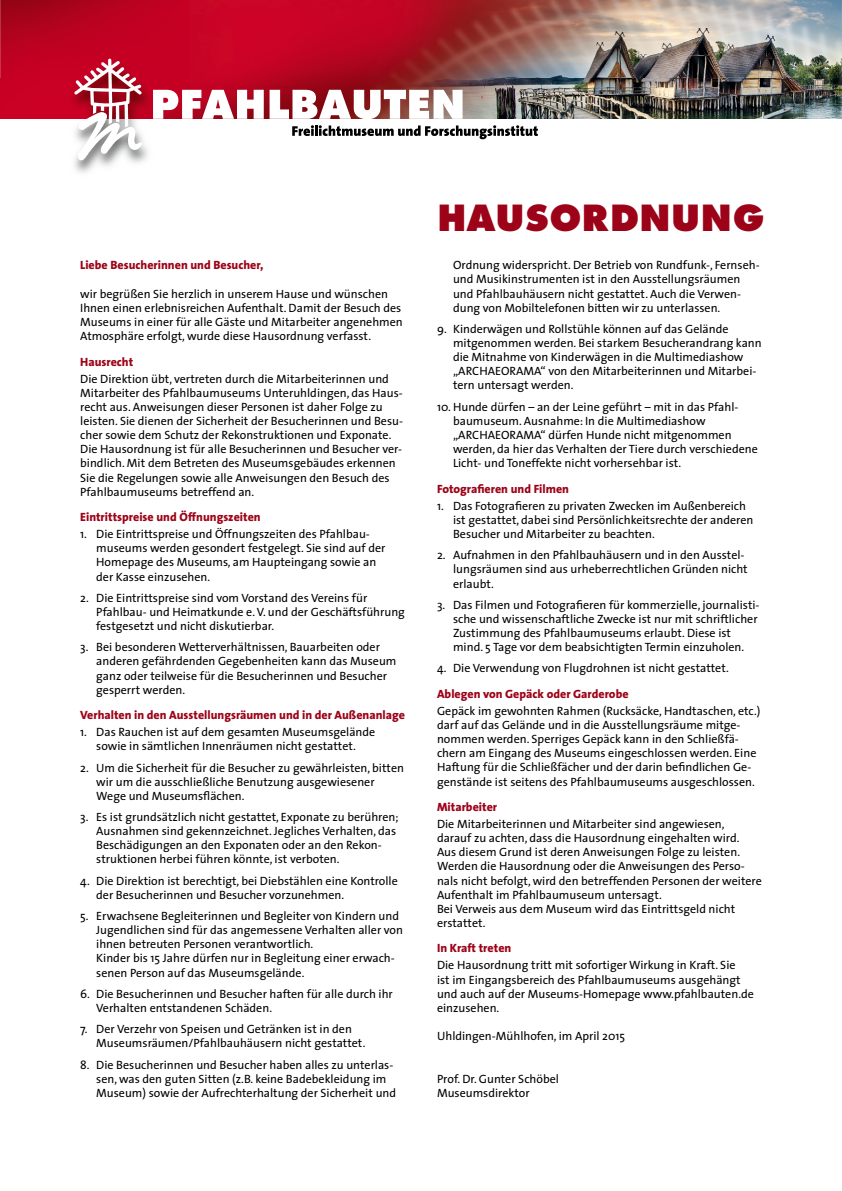
<style>
.page{position:relative;width:842px;height:1191px;background:#fff}
.page>*{position:absolute;margin:0;border:0;box-sizing:border-box;transform-origin:0 0}
.t1{font:800 39.6px "Futura T";color:#9d0318}
.t2{font:12px/14.1px "The Sans";color:#000}
.t3{font:800 12px "The Sans";color:#9d0318}
</style>
<div class="page">
<img style="left:0;top:0;width:842px;height:79px">
<div style="left:0;top:79px;width:64px;height:40px;background:#ca0025"></div>
<img style="left:156px;top:79px;width:686px;height:40px">
<img style="left:64px;top:55px;width:92px;height:118px">
<svg style="left:74px;top:59px;width:68px;height:101px"></svg>
<svg style="left:153px;top:90px;width:111px;height:29px"></svg>
<svg style="left:270px;top:90px;width:193px;height:29px"></svg>
<svg style="left:292px;top:125px;width:246px;height:14px"></svg>
<p class="t3" style="left:80px;top:255px;width:185px">Liebe Besucherinnen und Besucher,</p>
<p class="t2" style="left:80px;top:286px;width:324px">wir begrüßen Sie herzlich in unserem Hause und wünschen Ihnen einen erlebnisreichen Aufenthalt. Damit der Besuch des Museums in einer für alle Gäste und Mitarbeiter angenehmen Atmosphäre erfolgt, wurde diese Hausordnung verfasst.</p>
<p class="t3" style="left:80px;top:351px;width:55px">Hausrecht</p>
<p class="t2" style="left:80px;top:371px;width:324px">Die Direktion übt, vertreten durch die Mitarbeiterinnen und Mitarbeiter des Pfahlbaumuseums Unteruhldingen, das Haus&shy;recht aus. Anweisungen dieser Personen ist daher Folge zu leisten. Sie dienen der Sicherheit der Besucherinnen und Besu&shy;cher sowie dem Schutz der Rekonstruktionen und Exponate.<br>Die Hausordnung ist für alle Besucherinnen und Besucher ver&shy;bindlich. Mit dem Betreten des Museumsgebäudes erkennen Sie die Regelungen sowie alle Anweisungen den Besuch des Pfahlbaumuseums betreffend an.</p>
<p class="t3" style="left:80px;top:507px;width:182px">Eintrittspreise und Öffnungszeiten</p>
<p class="t2" style="left:96px;top:527px;width:291px;text-indent:-16px">1. Die Eintrittspreise und Öffnungszeiten des Pfahlbau&shy;museums werden gesondert festgelegt. Sie sind auf der Homepage des Museums, am Haupteingang sowie an der Kasse einzusehen.</p>
<p class="t2" style="left:96px;top:590px;width:310px;text-indent:-16px">2. Die Eintrittspreise sind vom Vorstand des Vereins für<br>Pfahlbau- und Heimatkunde e. V. und der Geschäftsführung festgesetzt und nicht diskutierbar.</p>
<p class="t2" style="left:96px;top:640px;width:302px;text-indent:-16px">3. Bei besonderen Wetterverhältnissen, Bauarbeiten oder anderen gefährdenden Gegebenheiten kann das Museum ganz oder teilweise für die Besucherinnen und Besucher gesperrt werden.</p>
<p class="t3" style="left:80px;top:705px;width:326px">Verhalten in den Ausstellungsräumen und in der Außenanlage</p>
<p class="t2" style="left:80px;top:724px;width:297px;text-align:center">1. Das Rauchen ist auf dem gesamten Museumsgelände sowie in sämtlichen Innenräumen nicht gestattet.</p>
<p class="t2" style="left:96px;top:760px;width:309px;text-indent:-16px">2. Um die Sicherheit für die Besucher zu gewährleisten, bitten wir um die ausschließliche Benutzung ausgewiesener<br>Wege und Museumsflächen.</p>
<p class="t2" style="left:96px;top:809px;width:304px;text-indent:-16px">3. Es ist grundsätzlich nicht gestattet, Exponate zu berühren; Ausnahmen sind gekennzeichnet. Jegliches Verhalten, das Beschädigungen an den Exponaten oder an den Rekon&shy;struktionen herbei führen könnte, ist verboten.</p>
<p class="t2" style="left:96px;top:873px;width:303px;text-indent:-16px">4. Die Direktion ist berechtigt, bei Diebstählen eine Kontrolle der Besucherinnen und Besucher vorzunehmen.</p>
<p class="t2" style="left:96px;top:908px;width:308px;text-indent:-16px">5. Erwachsene Begleiterinnen und Begleiter von Kindern und Jugendlichen sind für das angemessene Verhalten aller von ihnen betreuten Personen verantwortlich.<br>Kinder bis 15 Jahre dürfen nur in Begleitung einer erwach&shy;senen Person auf das Museumsgelände.</p>
<p class="t2" style="left:96px;top:986px;width:298px;text-indent:-16px">6. Die Besucherinnen und Besucher haften für alle durch ihr<br>Verhalten entstandenen Schäden.</p>
<p class="t2" style="left:96px;top:1021px;width:271px;text-indent:-16px">7. Der Verzehr von Speisen und Getränken ist in den<br>Museumsräumen/Pfahlbauhäusern nicht gestattet.</p>
<p class="t2" style="left:96px;top:1057px;width:301px;text-indent:-16px">8. Die Besucherinnen und Besucher haben alles zu unterlas&shy;sen, was den guten Sitten (z.B. keine Badebekleidung im<br>Museum) sowie der Aufrechterhaltung der Sicherheit und</p>
<h1 class="t1" style="left:437px;top:194px;width:329px">HAUSORDNUNG</h1>
<p class="t2" style="left:453px;top:258px;width:307px">Ordnung widerspricht. Der Betrieb von Rundfunk-, Fernseh&shy;und Musikinstrumenten ist in den Ausstellungsräumen und Pfahlbauhäusern nicht gestattet. Auch die Verwen&shy;dung von Mobiltelefonen bitten wir zu unterlassen.</p>
<p class="t2" style="left:453px;top:321px;width:310px;text-indent:-16px">9. Kinderwägen und Rollstühle können auf das Gelände mitgenommen werden. Bei starkem Besucherandrang kann die Mitnahme von Kinderwägen in die Multimediashow „ARCHAEORAMA“ von den Mitarbeiterinnen und Mitarbei&shy;tern untersagt werden.</p>
<p class="t2" style="left:453px;top:399px;width:306px;text-indent:-16px">10. Hunde dürfen – an der Leine geführt – mit in das Pfahl&shy;baumuseum. Ausnahme: In die Multimediashow „ARCHAEORAMA“ dürfen Hunde nicht mitgenommen werden, da hier das Verhalten der Tiere durch verschiedene Licht- und Toneffekte nicht vorhersehbar ist.</p>
<p class="t3" style="left:437px;top:478px;width:134px">Fotografieren und Filmen</p>
<p class="t2" style="left:453px;top:498px;width:302px;text-indent:-16px">1. Das Fotografieren zu privaten Zwecken im Außenbereich ist gestattet, dabei sind Persönlichkeitsrechte der anderen<br>Besucher und Mitarbeiter zu beachten.</p>
<p class="t2" style="left:453px;top:548px;width:296px;text-indent:-16px">2. Aufnahmen in den Pfahlbauhäusern und in den Ausstel&shy;lungsräumen sind aus urheberrechtlichen Gründen nicht erlaubt.</p>
<p class="t2" style="left:453px;top:597px;width:308px;text-indent:-16px">3. Das Filmen und Fotografieren für kommerzielle, journalisti&shy;sche und wissenschaftliche Zwecke ist nur mit schriftlicher Zustimmung des Pfahlbaumuseums erlaubt. Diese ist mind. 5 Tage vor dem beabsichtigten Termin einzuholen.</p>
<p class="t2" style="left:437px;top:661px;width:293px">4. Die Verwendung von Flugdrohnen ist nicht gestattet.</p>
<p class="t3" style="left:437px;top:683px;width:193px">Ablegen von Gepäck oder Garderobe</p>
<p class="t2" style="left:437px;top:703px;width:325px">Gepäck im gewohnten Rahmen (Rucksäcke, Handtaschen, etc.) darf auf das Gelände und in die Ausstellungsräume mitge&shy;nommen werden. Sperriges Gepäck kann in den Schließfä&shy;chern am Eingang des Museums eingeschlossen werden. Eine Haftung für die Schließfächer und der darin befindlichen Ge&shy;genstände ist seitens des Pfahlbaumuseums ausgeschlossen.</p>
<p class="t3" style="left:437px;top:797px;width:62px">Mitarbeiter</p>
<p class="t2" style="left:437px;top:816px;width:326px">Die Mitarbeiterinnen und Mitarbeiter sind angewiesen, darauf zu achten, dass die Hausordnung eingehalten wird.<br>Aus diesem Grund ist deren Anweisungen Folge zu leisten.<br>Werden die Hausordnung oder die Anweisungen des Perso&shy;nals nicht befolgt, wird den betreffenden Personen der weitere Aufenthalt im Pfahlbaumuseum untersagt.<br>Bei Verweis aus dem Museum wird das Eintrittsgeld nicht erstattet.</p>
<p class="t3" style="left:437px;top:938px;width:76px">In Kraft treten</p>
<p class="t2" style="left:437px;top:958px;width:318px">Die Hausordnung tritt mit sofortiger Wirkung in Kraft. Sie<br>ist im Eingangsbereich des Pfahlbaumuseums ausgehängt und auch auf der Museums-Homepage www.pfahlbauten.de einzusehen.</p>
<p class="t2" style="left:437px;top:1028px;width:190px">Uhldingen-Mühlhofen, im April 2015</p>
<p class="t2" style="left:437px;top:1071px;width:123px">Prof. Dr. Gunter Schöbel<br>Museumsdirektor</p>
</div>
